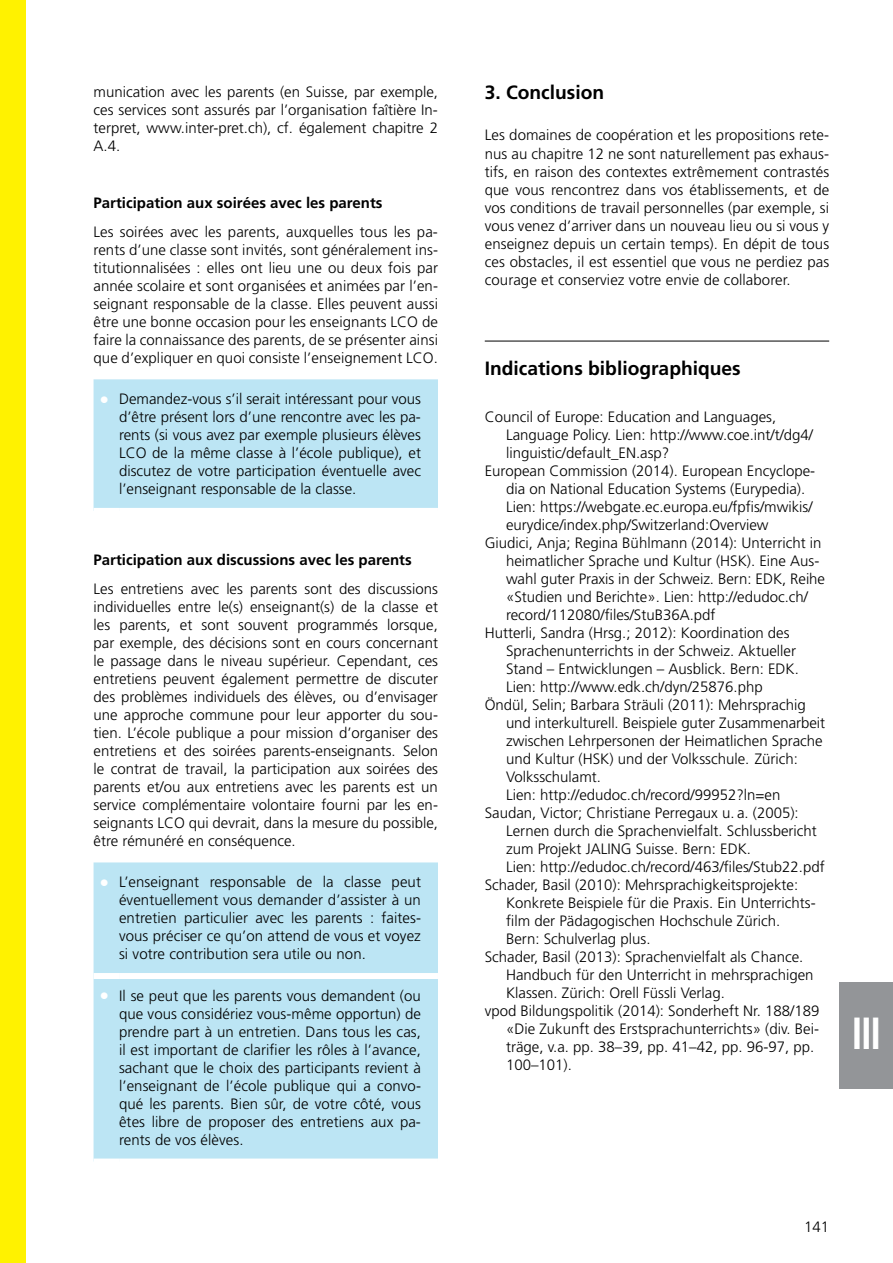
<style>
.page{position:relative;width:893px;height:1263px;background:#fff}
.page>*{position:absolute;margin:0;border:0;box-sizing:border-box;transform-origin:0 0}
.t1{font:700 condensed 45px "Frutiger";color:#fff;scale:.9 1}
.t2{font:700 19.2px "Frutiger LT Pro";color:#000}
.t3{font:300 15px/18px "Frutiger";color:#000;text-align:justify}
.t4{font:700 15px "Frutiger";color:#000}
.s1{font-weight:900;font-size:18px;color:#fff}
</style>
<div class="page">
<div style="left:0;top:0;width:26px;height:1263px;background:#fff200"></div>
<div style="left:94px;top:379px;width:344px;height:129px;background:#bce5f4"></div>
<div style="left:94px;top:862px;width:344px;height:296px;background:#bce5f4"></div>
<div style="left:94px;top:973px;width:25px;height:6px;background:#fff"></div>
<div style="left:119px;top:973px;width:319px;height:6px;background:#fff"></div>
<hr style="left:485px;top:341px;width:344px;height:1px;background:#000">
<div style="left:840px;top:982px;width:53px;height:107px;background:#939598"></div>
<p class="t3" style="left:94px;top:83px;width:346px">munication avec les parents (en Suisse, par exemple, ces services sont assurés par l’organisation faîtière In&shy;terpret, www.inter-pret.ch), cf. également chapitre 2<br>A.4.</p>
<p class="t4" style="left:94px;top:194px;width:290px">Participation aux soirées avec les parents</p>
<p class="t3" style="left:94px;top:222px;width:346px">Les soirées avec les parents, auxquelles tous les pa&shy;rents d’une classe sont invités, sont généralement ins&shy;titutionnalisées : elles ont lieu une ou deux fois par année scolaire et sont organisées et animées par l’en&shy;seignant responsable de la classe. Elles peuvent aussi être une bonne occasion pour les enseignants LCO de faire la connaissance des parents, de se présenter ainsi que d’expliquer en quoi consiste l’enseignement LCO.</p>
<p class="t3" style="left:119px;top:390px;width:303px;text-indent:-19px"><span class="s1">•</span> Demandez-vous s’il serait intéressant pour vous d’être présent lors d’une rencontre avec les pa&shy;rents (si vous avez par exemple plusieurs élèves LCO de la même classe à l’école publique), et discutez de votre participation éventuelle avec l’enseignant responsable de la classe.</p>
<p class="t4" style="left:94px;top:551px;width:320px">Participation aux discussions avec les parents</p>
<p class="t3" style="left:94px;top:580px;width:346px">Les entretiens avec les parents sont des discussions individuelles entre le(s) enseignant(s) de la classe et les parents, et sont souvent programmés lorsque, par exemple, des décisions sont en cours concernant le passage dans le niveau supérieur. Cependant, ces entretiens peuvent également permettre de discuter des problèmes individuels des élèves, ou d’envisager une approche commune pour leur apporter du sou&shy;tien. L’école publique a pour mission d’organiser des entretiens et des soirées parents-enseignants. Selon le contrat de travail, la participation aux soirées des parents et/ou aux entretiens avec les parents est un service complémentaire volontaire fourni par les en&shy;seignants LCO qui devrait, dans la mesure du possible, être rémunéré en conséquence.</p>
<p class="t3" style="left:119px;top:873px;width:303px;text-indent:-19px"><span class="s1">•</span> L’enseignant responsable de la classe peut éventuellement vous demander d’assister à un entretien particulier avec les parents : faites&shy;vous préciser ce qu’on attend de vous et voyez si votre contribution sera utile ou non.</p>
<p class="t3" style="left:119px;top:986px;width:303px;text-indent:-19px"><span class="s1">•</span> Il se peut que les parents vous demandent (ou que vous considériez vous-même opportun) de prendre part à un entretien. Dans tous les cas, il est important de clarifier les rôles à l’avance, sachant que le choix des participants revient à l’enseignant de l’école publique qui a convo&shy;qué les parents. Bien sûr, de votre côté, vous êtes libre de proposer des entretiens aux pa&shy;rents de vos élèves.</p>
<p class="t2" style="left:485px;top:81px;width:121px">3. Conclusion</p>
<p class="t3" style="left:485px;top:126px;width:346px">Les domaines de coopération et les propositions rete&shy;nus au chapitre 12 ne sont naturellement pas exhaus&shy;tifs, en raison des contextes extrêmement contrastés que vous rencontrez dans vos établissements, et de vos conditions de travail personnelles (par exemple, si vous venez d’arriver dans un nouveau lieu ou si vous y enseignez depuis un certain temps). En dépit de tous ces obstacles, il est essentiel que vous ne perdiez pas courage et conserviez votre envie de collaborer.</p>
<p class="t2" style="left:485px;top:357px;width:258px">Indications bibliographiques</p>
<p class="t3" style="left:485px;top:408px;width:293px">Council of Europe: Education and Languages,</p>
<p class="t3" style="left:506px;top:426px;width:309px">Language Policy. Lien: http://www.coe.int/t/dg4/</p>
<p class="t3" style="left:506px;top:444px;width:165px">linguistic/default_EN.asp?</p>
<p class="t3" style="left:485px;top:462px;width:332px">European Commission (2014). European Encyclope-</p>
<p class="t3" style="left:506px;top:480px;width:301px">dia on National Education Systems (Eurypedia).</p>
<p class="t3" style="left:506px;top:498px;width:308px">Lien: https://webgate.ec.europa.eu/fpfis/mwikis/</p>
<p class="t3" style="left:506px;top:516px;width:264px">eurydice/index.php/Switzerland:Overview</p>
<p class="t3" style="left:485px;top:534px;width:338px">Giudici, Anja; Regina Bühlmann (2014): Unterricht in</p>
<p class="t3" style="left:506px;top:552px;width:315px">heimatlicher Sprache und Kultur (HSK). Eine Aus-</p>
<p class="t3" style="left:506px;top:570px;width:321px">wahl guter Praxis in der Schweiz. Bern: EDK, Reihe</p>
<p class="t3" style="left:506px;top:588px;width:303px">«Studien und Berichte». Lien: http://edudoc.ch/</p>
<p class="t3" style="left:506px;top:606px;width:211px">record/112080/files/StuB36A.pdf</p>
<p class="t3" style="left:485px;top:624px;width:306px">Hutterli, Sandra (Hrsg.; 2012): Koordination des</p>
<p class="t3" style="left:506px;top:642px;width:292px">Sprachenunterrichts in der Schweiz. Aktueller</p>
<p class="t3" style="left:506px;top:660px;width:294px">Stand – Entwicklungen – Ausblick. Bern: EDK.</p>
<p class="t3" style="left:506px;top:678px;width:258px">Lien: http://www.edk.ch/dyn/25876.php</p>
<p class="t3" style="left:485px;top:696px;width:322px">Öndül, Selin; Barbara Sträuli (2011): Mehrsprachig</p>
<p class="t3" style="left:506px;top:714px;width:321px">und interkulturell. Beispiele guter Zusammenarbeit</p>
<p class="t3" style="left:506px;top:732px;width:318px">zwischen Lehrpersonen der Heimatlichen Sprache</p>
<p class="t3" style="left:506px;top:750px;width:294px">und Kultur (HSK) und der Volksschule. Zürich:</p>
<p class="t3" style="left:506px;top:768px;width:97px">Volksschulamt.</p>
<p class="t3" style="left:506px;top:786px;width:276px">Lien: http://edudoc.ch/record/99952?ln=en</p>
<p class="t3" style="left:485px;top:804px;width:315px">Saudan, Victor; Christiane Perregaux u. a. (2005):</p>
<p class="t3" style="left:506px;top:822px;width:312px">Lernen durch die Sprachenvielfalt. Schlussbericht</p>
<p class="t3" style="left:506px;top:840px;width:247px">zum Projekt JALING Suisse. Bern: EDK.</p>
<p class="t3" style="left:506px;top:858px;width:320px">Lien: http://edudoc.ch/record/463/files/Stub22.pdf</p>
<p class="t3" style="left:485px;top:876px;width:315px">Schader, Basil (2010): Mehrsprachigkeitsprojekte:</p>
<p class="t3" style="left:506px;top:894px;width:311px">Konkrete Beispiele für die Praxis. Ein Unterrichts-</p>
<p class="t3" style="left:506px;top:912px;width:276px">film der Pädagogischen Hochschule Zürich.</p>
<p class="t3" style="left:506px;top:930px;width:146px">Bern: Schulverlag plus.</p>
<p class="t3" style="left:485px;top:948px;width:320px">Schader, Basil (2013): Sprachenvielfalt als Chance.</p>
<p class="t3" style="left:506px;top:966px;width:309px">Handbuch für den Unterricht in mehrsprachigen</p>
<p class="t3" style="left:506px;top:984px;width:220px">Klassen. Zürich: Orell Füssli Verlag.</p>
<p class="t3" style="left:485px;top:1002px;width:336px">vpod Bildungspolitik (2014): Sonderheft Nr. 188/189</p>
<p class="t3" style="left:506px;top:1020px;width:315px">«Die Zukunft des Erstsprachunterrichts» (div. Bei-</p>
<p class="t3" style="left:506px;top:1038px;width:310px">träge, v.a. pp. 38–39, pp. 41–42, pp. 96-97, pp.</p>
<p class="t3" style="left:506px;top:1056px;width:67px">100–101).</p>
<h1 class="t1" style="left:851px;top:1007px;width:35px">III</h1>
<p class="t3" style="left:804px;top:1218px;width:27px">141</p>
</div>
